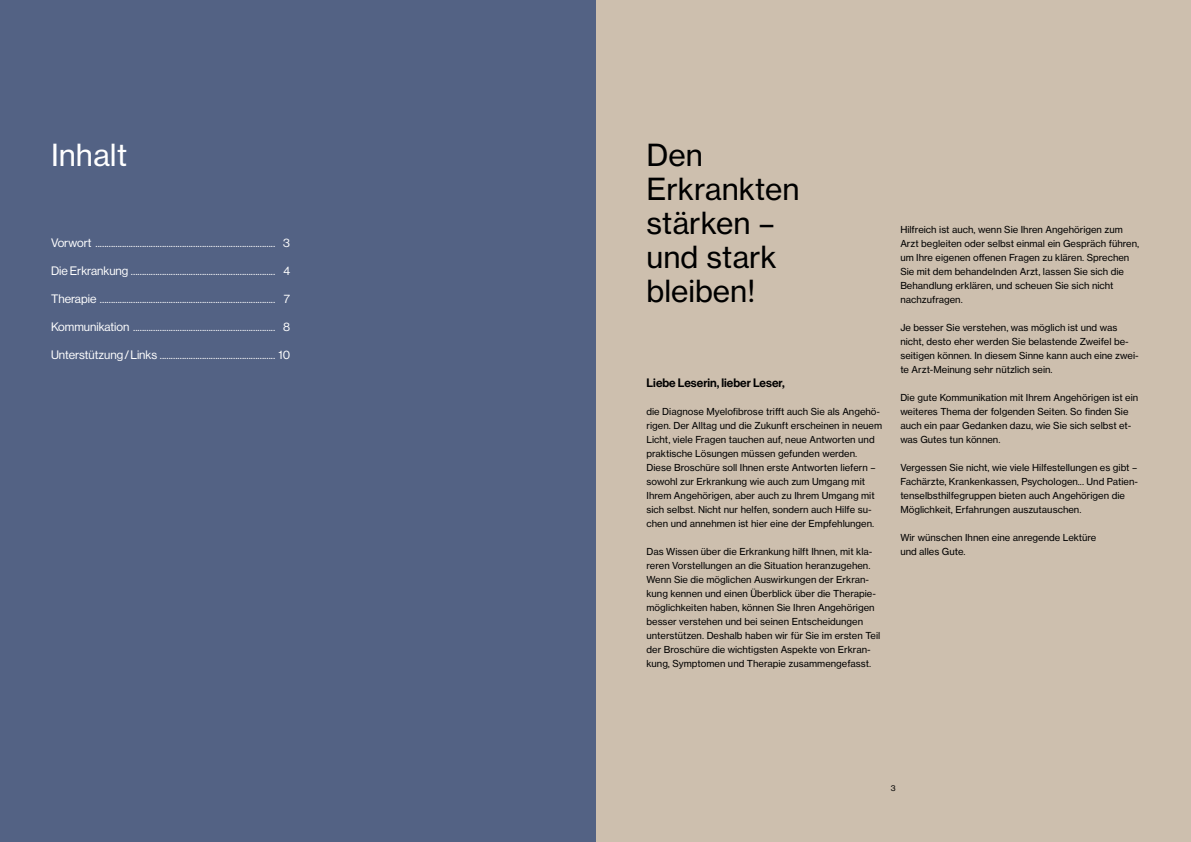
<style>
.page{position:relative;width:1191px;height:842px;background:#fff}
.page>*{position:absolute;margin:0;border:0;box-sizing:border-box;transform-origin:0 0}
.t1{font:30px/34px "Volta Modern Text 55 Roman";color:#000}
.t2{font:30px "Volta Modern Text 55 Roman";color:#fff}
.t3{font:12px "Volta Modern Display 55 Roman";color:#fff}
.t4{font:500 12px "Volta Modern Display 65";color:#000}
.t5{font:9.5px/14px "Volta Modern Text 55 Roman";color:#000}
.t6{font:8px "Volta Modern Text 55 Roman";color:#000}
</style>
<div class="page">
<div style="left:595px;top:0;width:596px;height:842px;background:#cdbfae"></div>
<div style="left:0;top:0;width:595px;height:842px;background:#536284"></div>
<h1 class="t2" style="left:51px;top:137px;width:78px">Inhalt</h1>
<p class="t3" style="left:51px;top:236px;width:241px">Vorwort ................................................................................. 3</p>
<p class="t3" style="left:51px;top:264px;width:241px">Die Erkrankung ................................................................. 4</p>
<p class="t3" style="left:51px;top:292px;width:241px">Therapie ............................................................................... 7</p>
<p class="t3" style="left:51px;top:320px;width:241px">Kommunikation ................................................................ 8</p>
<p class="t3" style="left:51px;top:348px;width:241px">Unterstützung / Links .................................................... 10</p>
<h1 class="t1" style="left:646px;top:138px;width:155px">Den<br>Erkrankten stärken – und stark bleiben!</h1>
<p class="t4" style="left:646px;top:376px;width:140px">Liebe Leserin, lieber Leser,</p>
<p class="t5" style="left:646px;top:405px;width:237px">die Diagnose Myelofibrose trifft auch Sie als Angehö&shy;rigen. Der Alltag und die Zukunft erscheinen in neuem Licht, viele Fragen tauchen auf, neue Antworten und praktische Lösungen müssen gefunden werden.<br>Diese Broschüre soll Ihnen erste Antworten liefern – sowohl zur Erkrankung wie auch zum Umgang mit Ihrem Angehörigen, aber auch zu Ihrem Umgang mit sich selbst. Nicht nur helfen, sondern auch Hilfe su&shy;chen und annehmen ist hier eine der Empfehlungen.</p>
<p class="t5" style="left:646px;top:545px;width:235px">Das Wissen über die Erkrankung hilft Ihnen, mit kla&shy;reren Vorstellungen an die Situation heranzugehen.<br>Wenn Sie die möglichen Auswirkungen der Erkran&shy;kung kennen und einen Überblick über die Therapie&shy;möglichkeiten haben, können Sie Ihren Angehörigen besser verstehen und bei seinen Entscheidungen unterstützen. Deshalb haben wir für Sie im ersten Teil der Broschüre die wichtigsten Aspekte von Erkran&shy;kung, Symptomen und Therapie zusammengefasst.</p>
<p class="t5" style="left:900px;top:223px;width:240px">Hilfreich ist auch, wenn Sie Ihren Angehörigen zum Arzt begleiten oder selbst einmal ein Gespräch führen, um Ihre eigenen offenen Fragen zu klären. Sprechen Sie mit dem behandelnden Arzt, lassen Sie sich die Behandlung erklären, und scheuen Sie sich nicht nachzufragen.</p>
<p class="t5" style="left:900px;top:321px;width:240px">Je besser Sie verstehen, was möglich ist und was nicht, desto eher werden Sie belastende Zweifel be&shy;seitigen können. In diesem Sinne kann auch eine zwei&shy;te Arzt-Meinung sehr nützlich sein.</p>
<p class="t5" style="left:900px;top:391px;width:239px">Die gute Kommunikation mit Ihrem Angehörigen ist ein weiteres Thema der folgenden Seiten. So finden Sie auch ein paar Gedanken dazu, wie Sie sich selbst et&shy;was Gutes tun können.</p>
<p class="t5" style="left:900px;top:461px;width:239px">Vergessen Sie nicht, wie viele Hilfestellungen es gibt – Fachärzte, Krankenkassen, Psychologen... Und Patien&shy;tenselbsthilfegruppen bieten auch Angehörigen die Möglichkeit, Erfahrungen auszutauschen.</p>
<p class="t5" style="left:900px;top:531px;width:198px">Wir wünschen Ihnen eine anregende Lektüre und alles Gute.</p>
<p class="t6" style="left:890px;top:783px;width:6px">3</p>
</div>
